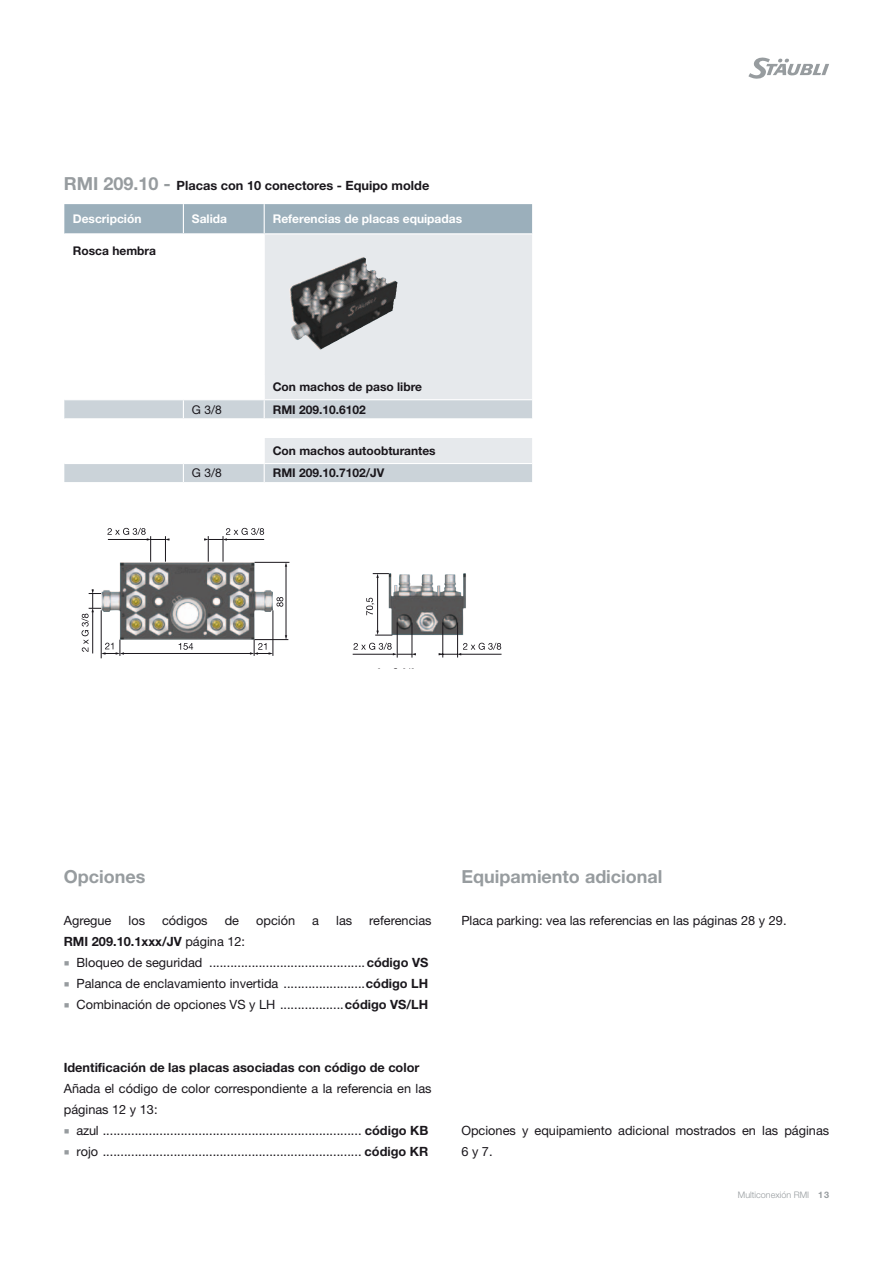
<style>
.page{position:relative;width:893px;height:1263px;background:#fff}
.page>*{position:absolute;margin:0;border:0;box-sizing:border-box;transform-origin:0 0}
.t1{font:700 18px "Helvetica Neue LTW1 G";color:#979c9f}
.t2{font:12.75px/21px "Helvetica Neue LTW1 G";color:#1a171c}
.t3{font:700 12.75px "Helvetica Neue LTW1 G";color:#1a171c}
.t4{font:700 12px "Helvetica Neue LTW1 G";color:#1a171c}
.t5{font:700 12px "Helvetica Neue LTW1 G";color:#fff}
.t6{font:12px "Helvetica Neue LTW1 G";color:#1a171c}
.t7{font:300 9px "Helvetica Neue LTW1 G";color:#979c9f}
.s1{font-size:18px;color:#979c9f}
.s2{font-weight:400}
.s3{font-family:"Arial Unicode MS";font-size:9.9px;color:#979c9f}
.s4{font-weight:700}
</style>
<div class="page">
<svg style="left:748px;top:58px;width:81px;height:21px"></svg>
<svg style="left:265px;top:234px;width:267px;height:140px;background:#cfd2d4"></svg>
<div style="left:64px;top:204px;width:468px;height:29px;background:#9bafbb"></div>
<svg style="left:64px;top:374px;width:468px;height:108px"></svg>
<img style="left:289px;top:257px;width:73px;height:32px">
<img style="left:119px;top:562px;width:154px;height:78px">
<hr style="left:101px;top:610px;width:1px;height:48px;background:#1a171c">
<hr style="left:123px;top:653px;width:128px;height:1px;background:#1a171c">
<hr style="left:273px;top:610px;width:1px;height:46px;background:#1a171c">
<hr style="left:254px;top:639px;width:34px;height:1px;background:#1a171c">
<hr style="left:255px;top:562px;width:34px;height:1px;background:#1a171c">
<hr style="left:286px;top:566px;width:1px;height:70px;background:#1a171c">
<svg style="left:179px;top:643px;width:14px;height:7px"></svg>
<svg style="left:250px;top:639px;width:23px;height:17px"></svg>
<svg style="left:276px;top:597px;width:7px;height:10px"></svg>
<svg style="left:82px;top:589px;width:42px;height:67px"></svg>
<svg style="left:107px;top:528px;width:63px;height:34px"></svg>
<svg style="left:204px;top:528px;width:60px;height:34px"></svg>
<img style="left:389px;top:573px;width:77px;height:62px">
<hr style="left:457px;top:622px;width:1px;height:35px;background:#1a171c">
<hr style="left:442px;top:622px;width:1px;height:35px;background:#1a171c">
<hr style="left:412px;top:622px;width:1px;height:36px;background:#1a171c">
<hr style="left:397px;top:622px;width:1px;height:36px;background:#1a171c">
<hr style="left:377px;top:577px;width:1px;height:54px;background:#1a171c">
<svg style="left:373px;top:573px;width:16px;height:5px"></svg>
<svg style="left:375px;top:631px;width:17px;height:5px"></svg>
<svg style="left:353px;top:643px;width:63px;height:12px"></svg>
<svg style="left:439px;top:643px;width:62px;height:12px"></svg>
<svg style="left:366px;top:598px;width:8px;height:17px"></svg>
<p class="t3" style="left:64px;top:177px;width:367px"><span class="s1">RMI 209.10 -</span> Placas con 10 conectores - Equipo molde</p>
<p class="t5" style="left:73px;top:211px;width:70px">Descripción</p>
<p class="t5" style="left:192px;top:211px;width:37px">Salida</p>
<p class="t5" style="left:273px;top:211px;width:191px">Referencias de placas equipadas</p>
<p class="t4" style="left:73px;top:244px;width:85px">Rosca hembra</p>
<p class="t4" style="left:273px;top:379px;width:151px">Con machos de paso libre</p>
<p class="t6" style="left:192px;top:402px;width:31px">G 3/8</p>
<p class="t4" style="left:273px;top:402px;width:95px">RMI 209.10.6102</p>
<p class="t4" style="left:273px;top:443px;width:165px">Con machos autoobturantes</p>
<p class="t6" style="left:192px;top:466px;width:31px">G 3/8</p>
<p class="t4" style="left:273px;top:466px;width:113px">RMI 209.10.7102/JV</p>
<h1 class="t1" style="left:64px;top:865px;width:83px">Opciones</h1>
<p class="t2" style="left:64px;top:909px;width:49px">Agregue</p>
<p class="t2" style="left:129px;top:909px;width:18px">los</p>
<p class="t2" style="left:162px;top:909px;width:47px">códigos</p>
<p class="t2" style="left:225px;top:909px;width:16px">de</p>
<p class="t2" style="left:256px;top:909px;width:40px">opción</p>
<p class="t2" style="left:312px;top:909px;width:8px">a</p>
<p class="t2" style="left:336px;top:909px;width:18px">las</p>
<p class="t2" style="left:369px;top:909px;width:64px">referencias</p>
<p class="t3" style="left:64px;top:933px;width:183px">RMI 209.10.1xxx/JV <span class="s2">página 12:</span></p>
<p class="t2" style="left:64px;top:951px;width:366px"><span class="s3">■</span> Bloqueo de seguridad ............................................<span class="s4">código VS</span></p>
<p class="t2" style="left:64px;top:972px;width:366px"><span class="s3">■</span> Palanca de enclavamiento invertida .......................<span class="s4">código LH</span></p>
<p class="t2" style="left:64px;top:993px;width:366px"><span class="s3">■</span> Combinación de opciones VS y LH ..................<span class="s4">código VS/LH</span></p>
<p class="t3" style="left:64px;top:1059px;width:357px">Identificación de las placas asociadas con código de color</p>
<p class="t2" style="left:64px;top:1077px;width:369px">Añada el código de color correspondiente a la referencia en las páginas 12 y 13:</p>
<p class="t2" style="left:64px;top:1119px;width:366px"><span class="s3">■</span> azul ......................................................................... <span class="s4">código KB</span></p>
<p class="t2" style="left:64px;top:1140px;width:366px"><span class="s3">■</span> rojo ......................................................................... <span class="s4">código KR</span></p>
<h1 class="t1" style="left:461px;top:865px;width:203px">Equipamiento adicional</h1>
<p class="t2" style="left:461px;top:909px;width:327px">Placa parking: vea las referencias en las páginas 28 y 29.</p>
<p class="t2" style="left:461px;top:1119px;width:369px">Opciones y equipamiento adicional mostrados en las páginas<br>6 y 7.</p>
<p class="t7" style="left:738px;top:1189px;width:93px">Multiconexión RMI <span class="s4">13</span></p>
</div>
